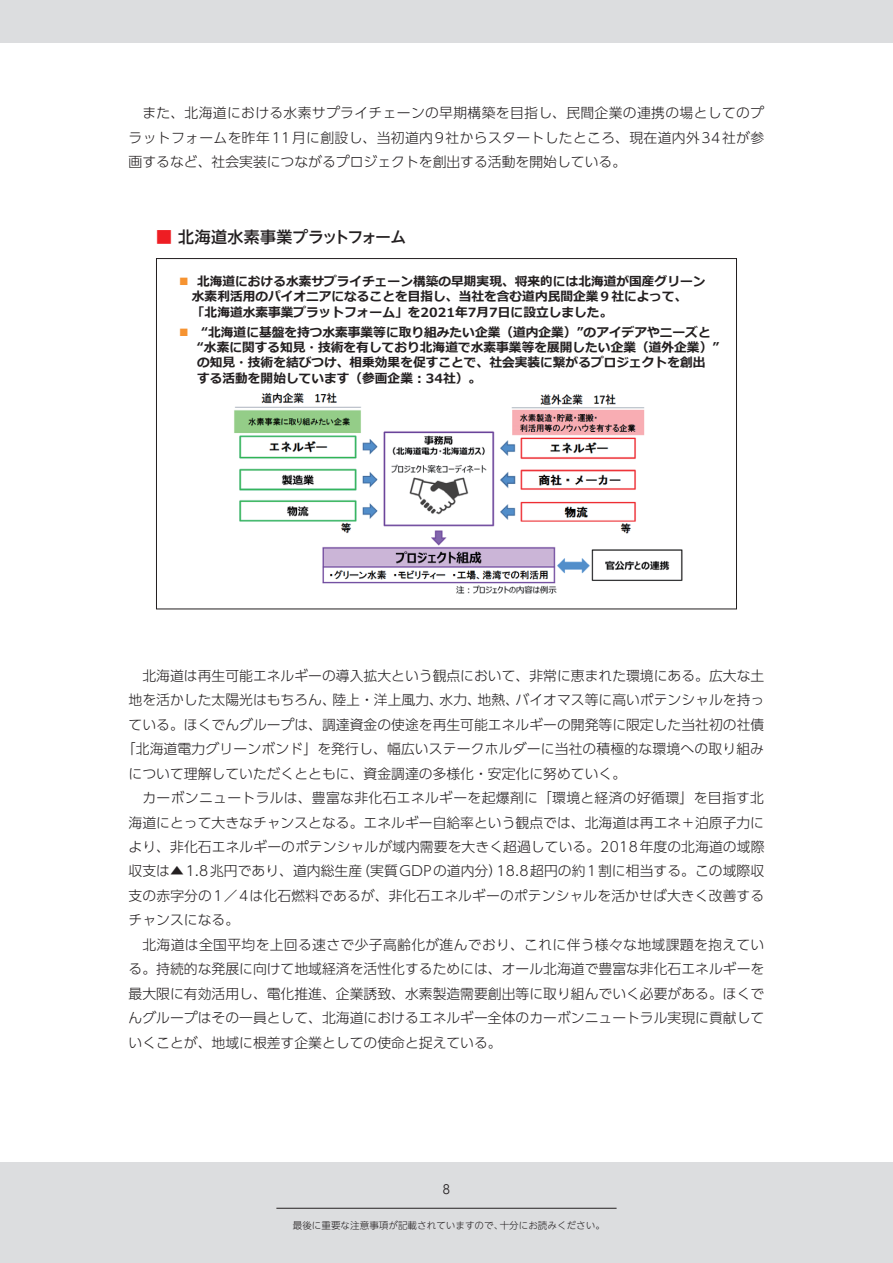
<style>
.page{position:relative;width:893px;height:1263px;background:#fff}
.page>*{position:absolute;margin:0;border:0;box-sizing:border-box;transform-origin:0 0}
.t1{font:500 15.9px "UD Shin Go NT Pro";letter-spacing:-.005em;color:#231f20}
.t2{font:300 13.8px/24.5px "UD Shin Go Pro";color:#231f20;text-align:justify}
.t3{font:300 13.8px "UD Shin Go Pro";letter-spacing:.025em;color:#231f20}
.t4{font:300 13.8px "Avenir";color:#231f20}
.t5{font:700 12.75px/15.3px "Meiryo";color:#231f20}
.t6{font:300 9.6px "UD Shin Go NT Pro";color:#231f20}
.s1{color:#ee1d23}
.s2{color:#f69331}
</style>
<div class="page">
<div style="left:0;top:0;width:893px;height:43px;background:#dcdddf"></div>
<div style="left:0;top:1162px;width:893px;height:101px;background:#dcdddf"></div>
<hr style="left:276px;top:1208px;width:341px;height:1px;background:#231f20">
<img style="left:234px;top:392px;width:449px;height:202px">
<p class="t2" style="left:129px;top:100px;width:637px;text-indent:14px">また、北海道における水素サプライチェーンの早期構築を目指し、民間企業の連携の場としてのプラットフォームを昨年11月に創設し、当初道内9社からスタートしたところ、現在道内外34社が参画するなど、社会実装につながるプロジェクトを創出する活動を開始している。</p>
<p class="t1" style="left:156px;top:224px;width:252px"><span class="s1">■</span> 北海道水素事業プラットフォーム</p>
<p class="t5" style="left:192px;top:275px;width:515px;text-indent:-13px"><span class="s2">◼</span> 北海道における水素サプライチェーン構築の早期実現、将来的には北海道が国産グリーン水素利活用のパイオニアになることを目指し、当社を含む道内民間企業９社によって、<br>「北海道水素事業プラットフォーム」を2021年7月7日に設立しました。</p>
<p class="t5" style="left:197px;top:325px;width:524px;text-indent:-18px"><span class="s2">◼</span> “北海道に基盤を持つ水素事業等に取り組みたい企業（道内企業）”のアイデアやニーズと“水素に関する知見・技術を有しており北海道で水素事業等を展開したい企業（道外企業）”の知見・技術を結びつけ、相乗効果を促すことで、社会実装に繋がるプロジェクトを創出する活動を開始しています（参画企業：34社）。</p>
<p class="t2" style="left:142px;top:663px;width:623px">北海道は再生可能エネルギーの導入拡大という観点において、非常に恵まれた環境にある。広大な土</p>
<p class="t2" style="left:129px;top:687px;width:637px">地を活かした太陽光はもちろん、陸上・洋上風力、水力、地熱、バイオマス等に高いポテンシャルを持っ</p>
<p class="t2" style="left:129px;top:712px;width:637px">ている。ほくでんグループは、調達資金の使途を再生可能エネルギーの開発等に限定した当社初の社債</p>
<p class="t2" style="left:122px;top:736px;width:644px">「北海道電力グリーンボンド」を発行し、幅広いステークホルダーに当社の積極的な環境への取り組み</p>
<p class="t2" style="left:129px;top:761px;width:499px">について理解していただくとともに、資金調達の多様化・安定化に努めていく。</p>
<p class="t3" style="left:142px;top:787px;width:623px">カーボンニュートラルは、豊富な非化石エネルギーを起爆剤に「環境と経済の好循環」を目指す北</p>
<p class="t2" style="left:129px;top:809px;width:637px">海道にとって大きなチャンスとなる。エネルギー自給率という観点では、北海道は再エネ+泊原子力に</p>
<p class="t2" style="left:129px;top:834px;width:637px">より、非化石エネルギーのポテンシャルが域内需要を大きく超過している。2018年度の北海道の域際</p>
<p class="t2" style="left:129px;top:858px;width:637px">収支は▲1.8兆円であり、道内総生産（実質GDPの道内分）18.8超円の約1割に相当する。この域際収</p>
<p class="t2" style="left:129px;top:883px;width:637px">支の赤字分の1／4は化石燃料であるが、非化石エネルギーのポテンシャルを活かせば大きく改善する</p>
<p class="t2" style="left:129px;top:907px;width:112px">チャンスになる。</p>
<p class="t3" style="left:142px;top:933px;width:623px">北海道は全国平均を上回る速さで少子高齢化が進んでおり、これに伴う様々な地域課題を抱えてい</p>
<p class="t2" style="left:129px;top:956px;width:637px">る。持続的な発展に向けて地域経済を活性化するためには、オール北海道で豊富な非化石エネルギーを</p>
<p class="t2" style="left:129px;top:981px;width:637px">最大限に有効活用し、電化推進、企業誘致、水素製造需要創出等に取り組んでいく必要がある。ほくで</p>
<p class="t2" style="left:129px;top:1005px;width:637px">んグループはその一員として、北海道におけるエネルギー全体のカーボンニュートラル実現に貢献して</p>
<p class="t2" style="left:129px;top:1030px;width:375px">いくことが、地域に根差す企業としての使命と捉えている。</p>
<p class="t4" style="left:443px;top:1181px;width:9px">8</p>
<p class="t6" style="left:293px;top:1217px;width:314px">最後に重要な注意事項が記載されていますので、十分にお読みください。</p>
</div>
